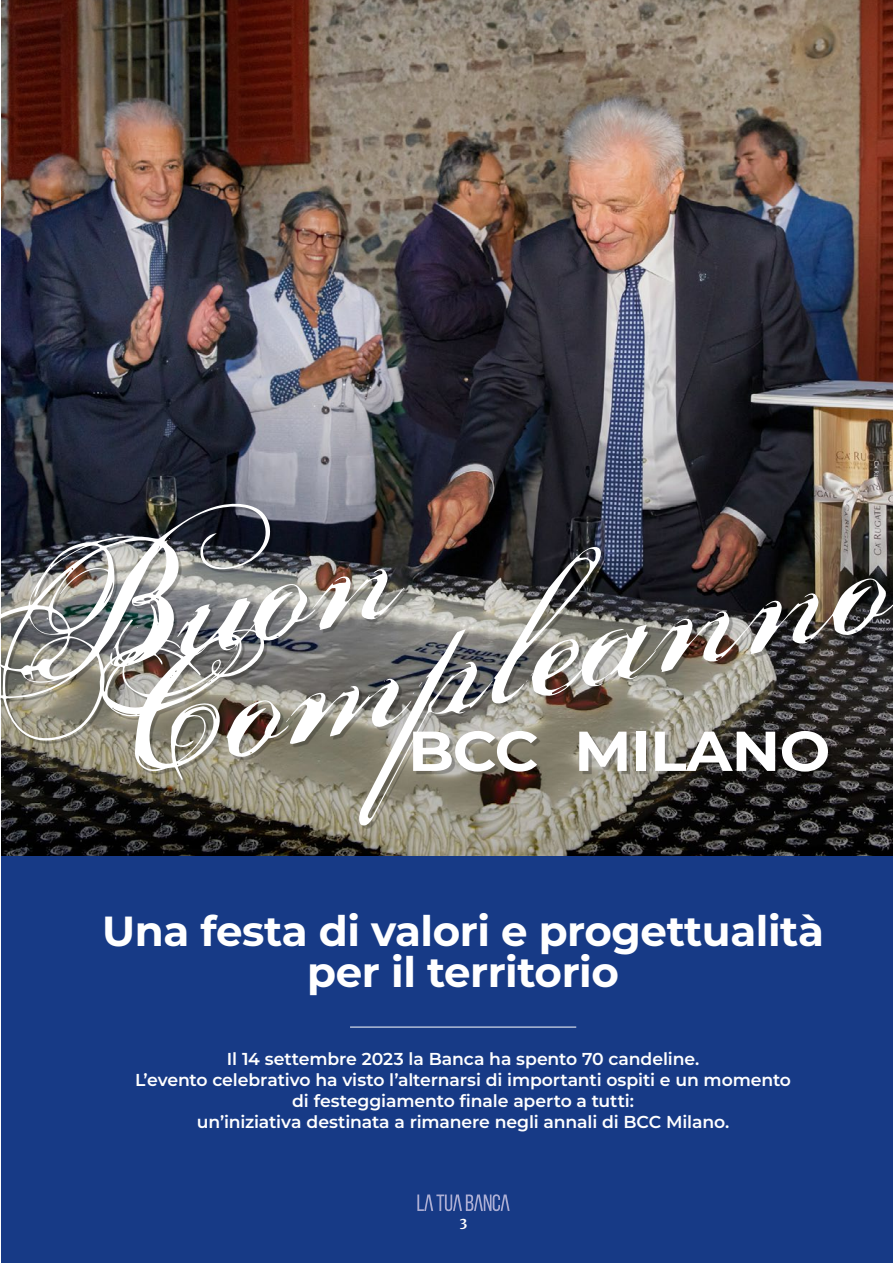
<style>
.page{position:relative;width:893px;height:1263px;background:#fff}
.page>*{position:absolute;margin:0;border:0;box-sizing:border-box;transform-origin:0 0}
.t1{font:700 42px/40.5px "Montserrat";letter-spacing:-.01em;color:#fff;text-align:center}
.t2{font:600 17.25px/21px "Montserrat";letter-spacing:-.005em;color:#fff;text-align:center}
.t3{font:700 13.5px "Merriweather";color:#fff}
</style>
<div class="page">
<div style="left:1px;top:840px;width:892px;height:423px;background:#173a86"></div>
<img style="left:1px;top:0;width:892px;height:855px">
<hr style="left:350px;top:1027px;width:226px;height:1px;background:#fff">
<div style="left:0;top:507px;width:893px;height:321px;background:#000;opacity:.25"></div>
<svg style="left:0;top:503px;width:271px;height:239px;background:#6b6b6b"></svg>
<svg style="left:99px;top:546px;width:794px;height:280px;background:#7d7b75"></svg>
<svg style="left:417px;top:1194px;width:93px;height:17px"></svg>
<h1 class="t1" style="left:102px;top:910px;width:723px">Una festa di valori e progettualità per il territorio</h1>
<p class="t2" style="left:135px;top:1048px;width:657px">Il 14 settembre 2023 la Banca ha spento 70 candeline.<br>L’evento celebrativo ha visto l’alternarsi di importanti ospiti e un momento di festeggiamento finale aperto a tutti:<br>un’iniziativa destinata a rimanere negli annali di BCC Milano.</p>
<p class="t3" style="left:459px;top:1214px;width:10px">3</p>
</div>
